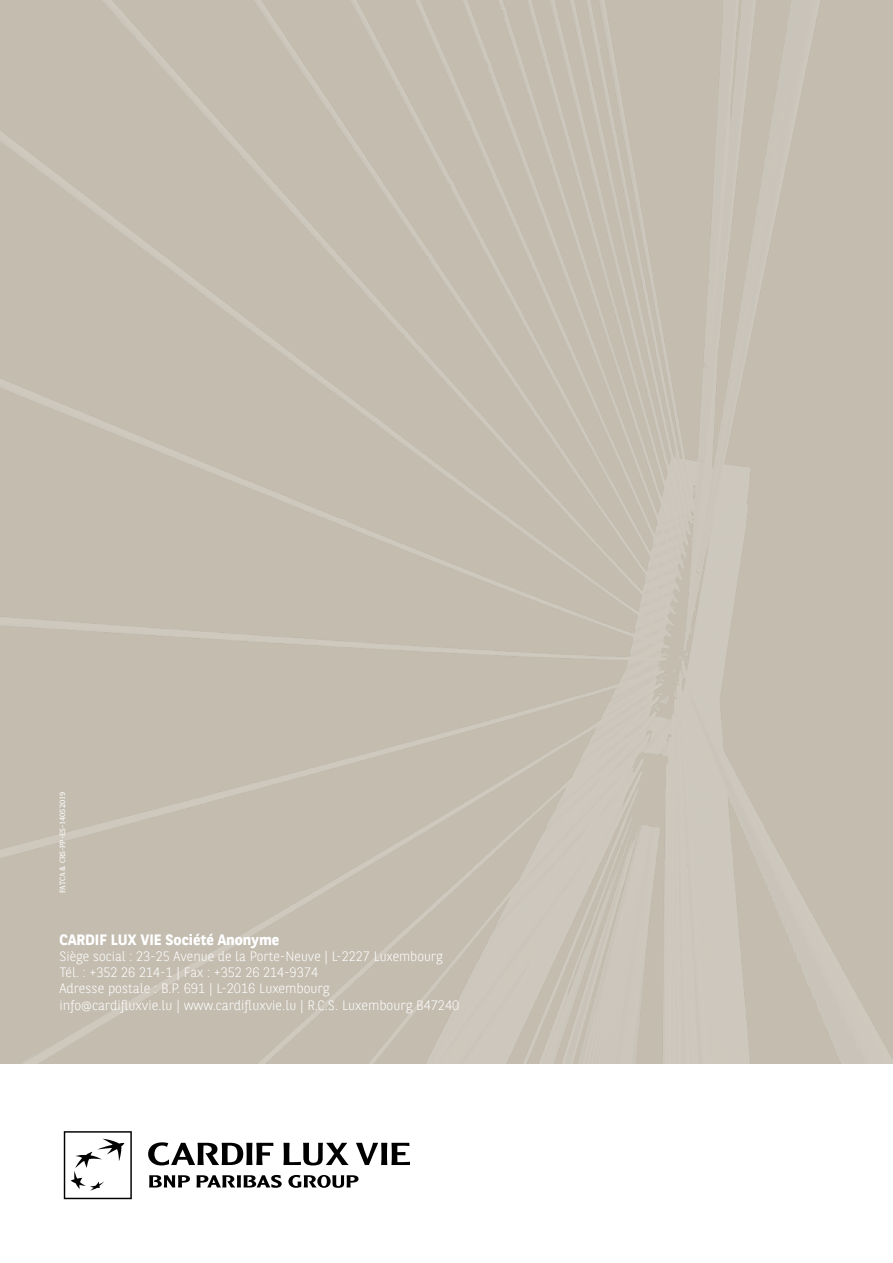
<style>
.page{position:relative;width:893px;height:1263px;background:#fff}
.page>*{position:absolute;margin:0;border:0;box-sizing:border-box;transform-origin:0 0}
.t1{font:700 15px "BNPP Sans";color:#fff}
.t2{font:300 13.5px/16.2px "BNPP Sans";color:#fff}
.t3{font:7.5px "BNPP Serif";color:#fff}
</style>
<div class="page">
<svg style="left:64px;top:1131px;width:68px;height:68px"></svg>
<svg style="left:148px;top:1142px;width:125px;height:23px"></svg>
<svg style="left:283px;top:1143px;width:66px;height:22px"></svg>
<svg style="left:356px;top:1143px;width:54px;height:22px"></svg>
<svg style="left:149px;top:1175px;width:41px;height:12px"></svg>
<svg style="left:197px;top:1175px;width:85px;height:13px"></svg>
<svg style="left:288px;top:1175px;width:70px;height:13px"></svg>
<img style="left:0;top:0;width:893px;height:1064px">
<p class="t3" style="left:57px;top:893px;width:103px;rotate:-90deg">FATCA &amp; CRS-PP-ES-14052019</p>
<p class="t1" style="left:60px;top:929px;width:221px">CARDIF LUX VIE Société Anonyme</p>
<p class="t2" style="left:60px;top:947px;width:401px">Siège social : 23-25 Avenue de la Porte-Neuve | L-2227 Luxembourg Tél. : +352 26 214-1 | Fax : +352 26 214-9374<br>Adresse postale : B.P. 691 | L-2016 Luxembourg<br>info@cardifluxvie.lu | www.cardifluxvie.lu | R.C.S. Luxembourg B47240</p>
</div>
